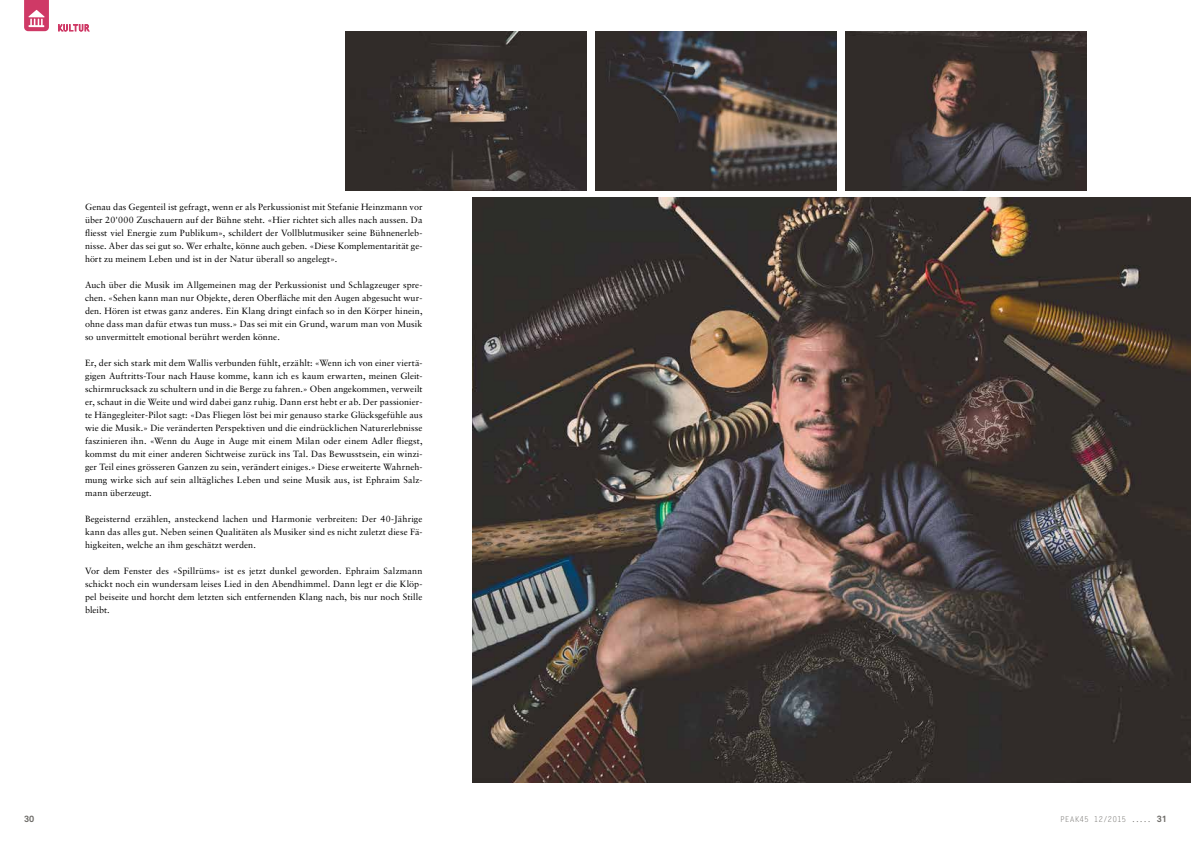
<style>
.page{position:relative;width:1191px;height:842px;background:#fff}
.page>*{position:absolute;margin:0;border:0;box-sizing:border-box;transform-origin:0 0}
.t1{font:9px/13px "Sabon LT";letter-spacing:.01em;color:#000;text-align:justify}
.t2{font:700 9px "Akkurat Std";color:#6a6864}
.t3{font:8px "Letter Gothic Std";letter-spacing:-.015em;color:#6a6864}
.s1{font-family:"Akkurat Std";font-weight:700;font-size:9px}
</style>
<div class="page">
<img style="left:472px;top:197px;width:719px;height:585px">
<img style="left:345px;top:31px;width:241px;height:159px">
<img style="left:595px;top:31px;width:241px;height:159px">
<img style="left:845px;top:31px;width:241px;height:159px">
<svg style="left:24px;top:0;width:25px;height:31px"></svg>
<svg style="left:58px;top:24px;width:31px;height:7px"></svg>
<p class="t1" style="left:85px;top:201px;width:339px">Genau das Gegenteil ist gefragt, wenn er als Perkussionist mit Stefanie Heinzmann vor über 20'000 Zuschauern auf der Bühne steht. «Hier richtet sich alles nach aussen. Da fliesst viel Energie zum Publikum», schildert der Vollblutmusiker seine Bühnenerleb&shy;nisse. Aber das sei gut so. Wer erhalte, könne auch geben. «Diese Komplementarität ge&shy;hört zu meinem Leben und ist in der Natur überall so angelegt».</p>
<p class="t1" style="left:85px;top:279px;width:339px">Auch über die Musik im Allgemeinen mag der Perkussionist und Schlagzeuger spre&shy;chen. «Sehen kann man nur Objekte, deren Oberfläche mit den Augen abgesucht wur&shy;den. Hören ist etwas ganz anderes. Ein Klang dringt einfach so in den Körper hinein, ohne dass man dafür etwas tun muss.» Das sei mit ein Grund, warum man von Musik so unvermittelt emotional berührt werden könne.</p>
<p class="t1" style="left:85px;top:356px;width:339px">Er, der sich stark mit dem Wallis verbunden fühlt, erzählt: «Wenn ich von einer viertä&shy;gigen Auftritts-Tour nach Hause komme, kann ich es kaum erwarten, meinen Gleit&shy;schirmrucksack zu schultern und in die Berge zu fahren.» Oben angekommen, verweilt er, schaut in die Weite und wird dabei ganz ruhig. Dann erst hebt er ab. Der passionier&shy;te Hängegleiter-Pilot sagt: «Das Fliegen löst bei mir genauso starke Glücksgefühle aus wie die Musik.» Die veränderten Perspektiven und die eindrücklichen Naturerlebnisse faszinieren ihn. «Wenn du Auge in Auge mit einem Milan oder einem Adler fliegst, kommst du mit einer anderen Sichtweise zurück ins Tal. Das Bewusstsein, ein winzi&shy;ger Teil eines grösseren Ganzen zu sein, verändert einiges.» Diese erweiterte Wahrneh&shy;mung wirke sich auf sein alltägliches Leben und seine Musik aus, ist Ephraim Salz&shy;mann überzeugt.</p>
<p class="t1" style="left:85px;top:512px;width:339px">Begeisternd erzählen, ansteckend lachen und Harmonie verbreiten: Der 40-Jährige kann das alles gut. Neben seinen Qualitäten als Musiker sind es nicht zuletzt diese Fä&shy;higkeiten, welche an ihm geschätzt werden.</p>
<p class="t1" style="left:85px;top:564px;width:339px">Vor dem Fenster des «Spillrüms» ist es jetzt dunkel geworden. Ephraim Salzmann schickt noch ein wundersam leises Lied in den Abendhimmel. Dann legt er die Klöp&shy;pel beiseite und horcht dem letzten sich entfernenden Klang nach, bis nur noch Stille bleibt.</p>
<p class="t2" style="left:24px;top:813px;width:12px">30</p>
<p class="t3" style="left:1060px;top:815px;width:108px">PEAK45 12/2015 ..... <span class="s1">31</span></p>
</div>
